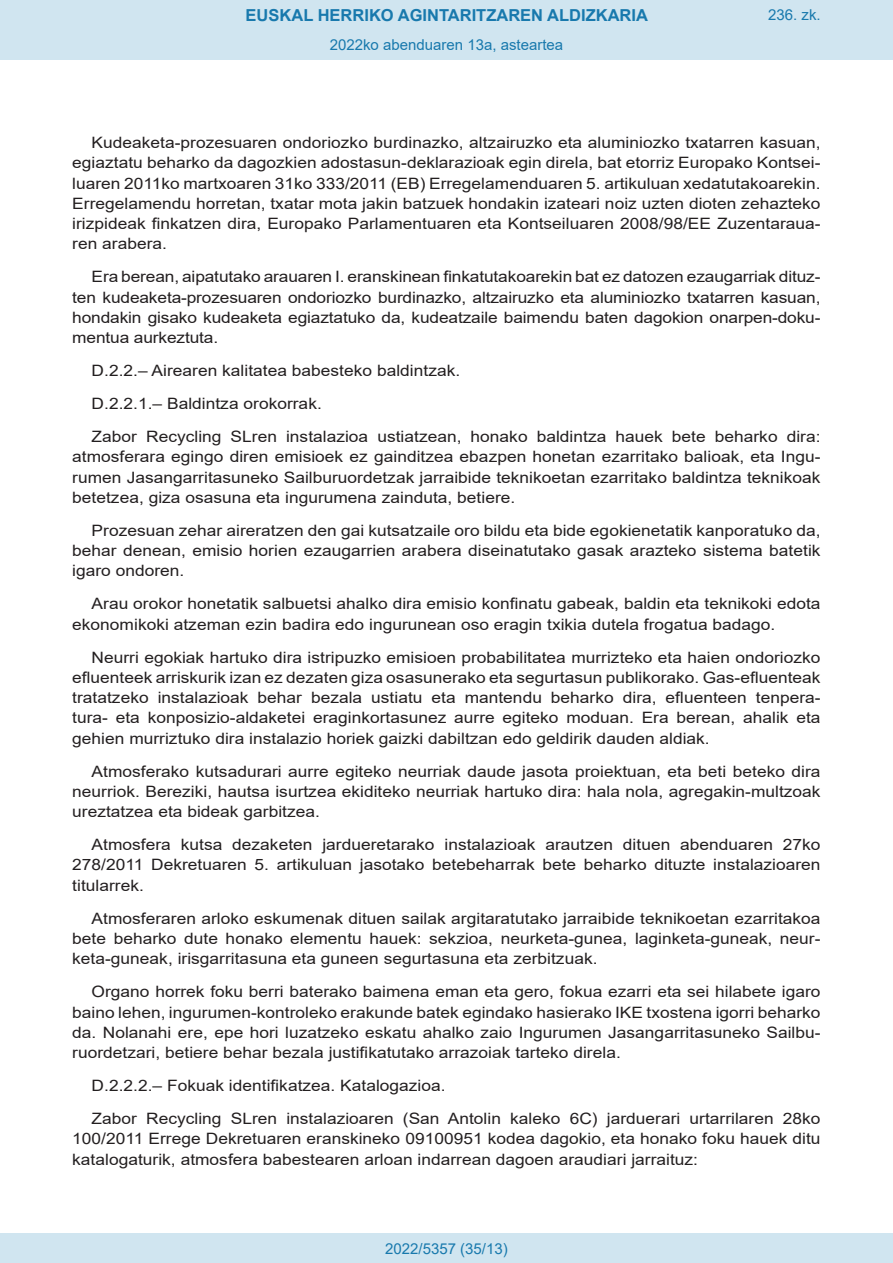
<style>
.page{position:relative;width:893px;height:1263px;background:#fff}
.page>*{position:absolute;margin:0;border:0;box-sizing:border-box;transform-origin:0 0}
.t1{font:700 16.5px "Arial";color:#1879ad}
.BOPVDetalle{font:15.6px/20.2px "Arial";color:#231f20;text-align:justify;scale:1.11 1}
.Paginacion_Centro{font:15px "Arial";color:#1879ad}
</style>
<div class="page">
<div style="left:0;top:0;width:893px;height:60px;background:#d0e5f0"></div>
<div style="left:0;top:1233px;width:893px;height:30px;background:#d0e5f0"></div>
<p class="t1" style="left:246px;top:3px;width:404px">EUSKAL HERRIKO AGINTARITZAREN ALDIZKARIA</p>
<p class="Paginacion_Centro" style="left:330px;top:35px;width:235px">2022ko abenduaren 13a, asteartea</p>
<p class="Paginacion_Centro" style="left:768px;top:5px;width:54px">236. zk.</p>
<p class="BOPVDetalle" style="left:72px;top:132px;width:676px;text-indent:19px">Kudeaketa-prozesuaren ondoriozko burdinazko, altzairuzko eta aluminiozko txatarren kasuan, egiaztatu beharko da dagozkien adostasun-deklarazioak egin direla, bat etorriz Europako Kontsei&shy;luaren 2011ko martxoaren 31ko 333/2011 (EB) Erregelamenduaren 5. artikuluan xedatutakoarekin.<br>Erregelamendu horretan, txatar mota jakin batzuek hondakin izateari noiz uzten dioten zehazteko irizpideak finkatzen dira, Europako Parlamentuaren eta Kontseiluaren 2008/98/EE Zuzentaraua&shy;ren arabera.</p>
<p class="BOPVDetalle" style="left:72px;top:267px;width:676px;text-indent:19px">Era berean, aipatutako arauaren I. eranskinean finkatutakoarekin bat ez datozen ezaugarriak dituz&shy;ten kudeaketa-prozesuaren ondoriozko burdinazko, altzairuzko eta aluminiozko txatarren kasuan, hondakin gisako kudeaketa egiaztatuko da, kudeatzaile baimendu baten dagokion onarpen-doku&shy;mentua aurkeztuta.</p>
<p class="BOPVDetalle" style="left:92px;top:360px;width:334px">D.2.2.– Airearen kalitatea babesteko baldintzak.</p>
<p class="BOPVDetalle" style="left:92px;top:393px;width:209px">D.2.2.1.– Baldintza orokorrak.</p>
<p class="BOPVDetalle" style="left:72px;top:426px;width:676px;text-indent:19px">Zabor Recycling SLren instalazioa ustiatzean, honako baldintza hauek bete beharko dira: atmosferara egingo diren emisioek ez gainditzea ebazpen honetan ezarritako balioak, eta Ingu&shy;rumen Jasangarritasuneko Sailburuordetzak jarraibide teknikoetan ezarritako baldintza teknikoak betetzea, giza osasuna eta ingurumena zainduta, betiere.</p>
<p class="BOPVDetalle" style="left:72px;top:520px;width:676px;text-indent:19px">Prozesuan zehar aireratzen den gai kutsatzaile oro bildu eta bide egokienetatik kanporatuko da, behar denean, emisio horien ezaugarrien arabera diseinatutako gasak arazteko sistema batetik igaro ondoren.</p>
<p class="BOPVDetalle" style="left:72px;top:594px;width:676px;text-indent:19px">Arau orokor honetatik salbuetsi ahalko dira emisio konfinatu gabeak, baldin eta teknikoki edota ekonomikoki atzeman ezin badira edo ingurunean oso eragin txikia dutela frogatua badago.</p>
<p class="BOPVDetalle" style="left:72px;top:647px;width:676px;text-indent:19px">Neurri egokiak hartuko dira istripuzko emisioen probabilitatea murrizteko eta haien ondoriozko efluenteek arriskurik izan ez dezaten giza osasunerako eta segurtasun publikorako. Gas-efluenteak tratatzeko instalazioak behar bezala ustiatu eta mantendu beharko dira, efluenteen tenpera&shy;tura- eta konposizio-aldaketei eraginkortasunez aurre egiteko moduan. Era berean, ahalik eta gehien murriztuko dira instalazio horiek gaizki dabiltzan edo geldirik dauden aldiak.</p>
<p class="BOPVDetalle" style="left:72px;top:761px;width:676px;text-indent:19px">Atmosferako kutsadurari aurre egiteko neurriak daude jasota proiektuan, eta beti beteko dira neurriok. Bereziki, hautsa isurtzea ekiditeko neurriak hartuko dira: hala nola, agregakin-multzoak ureztatzea eta bideak garbitzea.</p>
<p class="BOPVDetalle" style="left:72px;top:834px;width:676px;text-indent:19px">Atmosfera kutsa dezaketen jardueretarako instalazioak arautzen dituen abenduaren 27ko 278/2011 Dekretuaren 5. artikuluan jasotako betebeharrak bete beharko dituzte instalazioaren titularrek.</p>
<p class="BOPVDetalle" style="left:72px;top:908px;width:676px;text-indent:19px">Atmosferaren arloko eskumenak dituen sailak argitaratutako jarraibide teknikoetan ezarritakoa bete beharko dute honako elementu hauek: sekzioa, neurketa-gunea, laginketa-guneak, neur&shy;keta-guneak, irisgarritasuna eta guneen segurtasuna eta zerbitzuak.</p>
<p class="BOPVDetalle" style="left:72px;top:981px;width:676px;text-indent:19px">Organo horrek foku berri baterako baimena eman eta gero, fokua ezarri eta sei hilabete igaro baino lehen, ingurumen-kontroleko erakunde batek egindako hasierako IKE txostena igorri beharko da. Nolanahi ere, epe hori luzatzeko eskatu ahalko zaio Ingurumen Jasangarritasuneko Sailbu&shy;ruordetzari, betiere behar bezala justifikatutako arrazoiak tarteko direla.</p>
<p class="BOPVDetalle" style="left:92px;top:1075px;width:320px">D.2.2.2.– Fokuak identifikatzea. Katalogazioa.</p>
<p class="BOPVDetalle" style="left:72px;top:1108px;width:676px;line-height:20.7px;text-indent:19px">Zabor Recycling SLren instalazioaren (San Antolin kaleko 6C) jarduerari urtarrilaren 28ko 100/2011 Errege Dekretuaren eranskineko 09100951 kodea dagokio, eta honako foku hauek ditu katalogaturik, atmosfera babestearen arloan indarrean dagoen araudiari jarraituz:</p>
<p class="Paginacion_Centro" style="left:385px;top:1238px;width:124px">2022/5357 (35/13)</p>
</div>
